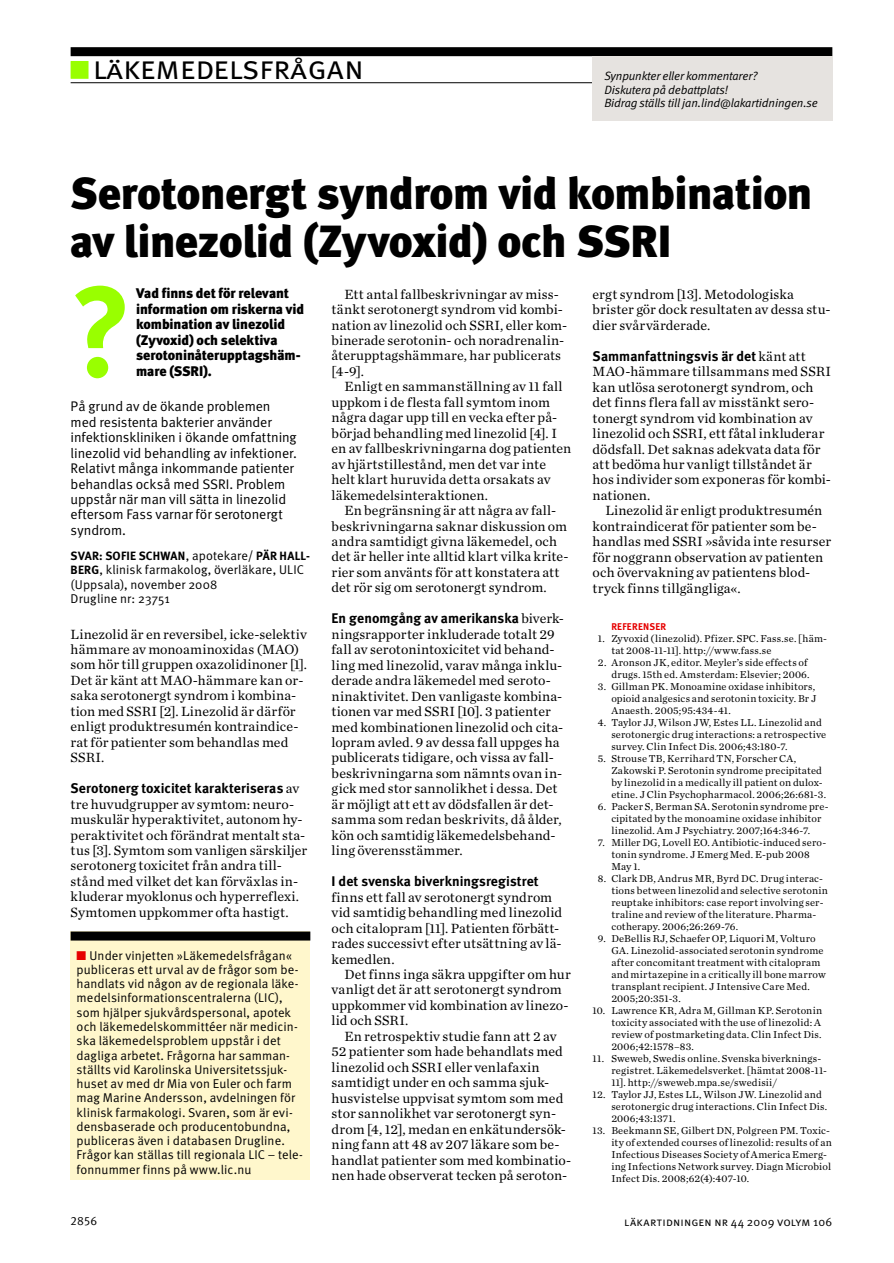
<style>
.page{position:relative;width:894px;height:1263px;background:#fff}
.page>*{position:absolute;margin:0;border:0;box-sizing:border-box;transform-origin:0 0}
.t1{font:129px "Meta LT Bold";color:#9f0}
.t2{font:45px/48px "Meta LT Black";letter-spacing:-.01em;color:#000}
.t3{font:33px "Meta LT Normal Small Caps";color:#000}
.t4{font:13.95px/15.5px "Chronicle LT Text";letter-spacing:.01em;color:#000}
.t5{font:13.95px/15.5px "Meta LT Normal";letter-spacing:-.005em;color:#000}
.t6{font:13.95px "Meta LT Bold";letter-spacing:.01em;color:#000}
.t7{font:13.95px/15.5px "Meta LT Black";letter-spacing:-.005em;color:#000}
.t8{font:12.75px/14.2px "Meta LT Normal";letter-spacing:.01em;color:#000}
.t9{font:italic 12px/13.5px "Meta LT Normal";letter-spacing:-.01em;color:#000}
.t10{font:12px "Meta LT Bold";letter-spacing:.02em;color:#000}
.t11{font:12px "Meta LT Normal Small Caps";letter-spacing:.02em;color:#000}
.t12{font:12px "Meta LT Normal Utilities";color:#000}
.t13{font:10.5px/12px "Chronicle LT Text";letter-spacing:.02em;color:#000}
.t14{font:9.75px "Meta LT Bold";letter-spacing:.03em;color:#e60000}
.s1{color:#9f0}
.s2{font-size:28.05px}
.s3{font-family:"Meta LT Normal";font-size:12.75px}
.s4{font-family:"Meta LT Bold";font-size:12px}
.s5{font-family:"Chronicle LT Text"}
.s6{color:#e60000}
</style>
<div class="page">
<div style="left:71px;top:47px;width:761px;height:9px;background:#000"></div>
<hr style="left:71px;top:82px;width:761px;height:1px;background:#000">
<div style="left:71px;top:61px;width:17px;height:18px;border:2px solid #9f0"></div>
<div style="left:592px;top:56px;width:240px;height:65px;background:#e6e3e0"></div>
<div style="left:71px;top:931px;width:239px;height:248px;background:#fff7cc"></div>
<div style="left:71px;top:931px;width:239px;height:9px;background:#000"></div>
<h3 class="t3" style="left:71px;top:48px;width:295px"><span class="s1">■</span> l<span class="s2">ä</span>kemedelsfr<span class="s2">å</span>gan</h3>
<p class="t9" style="left:604px;top:69px;width:215px">Synpunkter eller kommentarer?<br>Diskutera på debattplats!<br>Bidrag ställs till jan.lind@lakartidningen.se</p>
<h2 class="t2" style="left:70px;top:169px;width:743px">Serotonergt syndrom vid kombination av linezolid (Zyvoxid) och SSRI</h2>
<h1 class="t1" style="left:71px;top:255px;width:63px">?</h1>
<p class="t7" style="left:136px;top:286px;width:169px">Vad finns det för relevant information om riskerna vid kombination av linezolid (Zyvoxid) och selektiva serotoninåterupptagshäm&shy;mare (SSRI).</p>
<p class="t5" style="left:71px;top:398px;width:228px">På grund av de ökande problemen med resistenta bakterier använder infektionskliniken i ökande omfattning linezolid vid behandling av infektioner.<br>Relativt många inkommande patienter behandlas också med SSRI. Problem uppstår när man vill sätta in linezolid eftersom Fass varnar för serotonergt syndrom.</p>
<p class="t10" style="left:71px;top:548px;width:241px">Svar: Sofie Schwan <span class="s3">, apotekare/</span> Pär Hall-</p>
<p class="t8" style="left:71px;top:562px;width:235px"><span class="s4">berg</span>, klinisk farmakolog, överläkare, ULIC (Uppsala), november 2008<br>Drugline nr: 23751</p>
<p class="t4" style="left:71px;top:626px;width:238px">Linezolid är en reversibel, icke-selektiv hämmare av monoaminoxidas (MAO) som hör till gruppen oxazolidinoner [1].<br>Det är känt att MAO-hämmare kan or&shy;saka serotonergt syndrom i kombina&shy;tion med SSRI [2]. Linezolid är därför enligt produktresumén kontraindice&shy;rat för patienter som behandlas med SSRI.</p>
<p class="t6" style="left:71px;top:780px;width:230px">Serotonerg toxicitet karakteriseras <span class="s5">av</span></p>
<p class="t4" style="left:71px;top:796px;width:238px">tre huvudgrupper av symtom: neuro&shy;muskulär hyperaktivitet, autonom hy&shy;peraktivitet och förändrat mentalt sta&shy;tus [3]. Symtom som vanligen särskiljer serotonerg toxicitet från andra till&shy;stånd med vilket det kan förväxlas in&shy;kluderar myoklonus och hyperreflexi.<br>Symtomen uppkommer ofta hastigt.</p>
<p class="t8" style="left:77px;top:948px;width:228px"><span class="s6">■</span> Under vinjetten »Läkemedelsfrågan« publiceras ett urval av de frågor som be&shy;handlats vid någon av de regionala läke&shy;medelsinformationscentralerna (LIC), som hjälper sjukvårdspersonal, apotek och läkemedelskommittéer när medicin&shy;ska läkemedelsproblem uppstår i det dagliga arbetet. Frågorna har samman&shy;ställts vid Karolinska Universitetssjuk&shy;huset av med dr Mia von Euler och farm mag Marine Andersson, avdelningen för klinisk farmakologi. Svaren, som är evi&shy;densbaserade och producentobundna, publiceras även i databasen Drugline.<br>Frågor kan ställas till regionala LIC – tele&shy;fonnummer finns på www.lic.nu</p>
<p class="t12" style="left:71px;top:1214px;width:28px">2856</p>
<p class="t4" style="left:331px;top:286px;width:237px;text-indent:13px">Ett antal fallbeskrivningar av miss&shy;tänkt serotonergt syndrom vid kombi&shy;nation av linezolid och SSRI, eller kom&shy;binerade serotonin- och noradrenalin&shy;återupptagshämmare, har publicerats [4-9].</p>
<p class="t4" style="left:331px;top:379px;width:241px;text-indent:13px">Enligt en sammanställning av 11 fall uppkom i de flesta fall symtom inom några dagar upp till en vecka efter på&shy;börjad behandling med linezolid [4]. I en av fallbeskrivningarna dog patienten av hjärtstillestånd, men det var inte helt klart huruvida detta orsakats av läkemedelsinteraktionen.</p>
<p class="t4" style="left:331px;top:502px;width:238px;text-indent:13px">En begränsning är att några av fall&shy;beskrivningarna saknar diskussion om andra samtidigt givna läkemedel, och det är heller inte alltid klart vilka krite&shy;rier som använts för att konstatera att det rör sig om serotonergt syndrom.</p>
<p class="t6" style="left:331px;top:610px;width:234px">En genomgång av amerikanska <span class="s5">biverk-</span></p>
<p class="t4" style="left:331px;top:626px;width:233px">ningsrapporter inkluderade totalt 29 fall av serotonintoxicitet vid behand&shy;ling med linezolid, varav många inklu&shy;derade andra läkemedel med seroto&shy;ninaktivitet. Den vanligaste kombina&shy;tionen var med SSRI [10]. 3 patienter med kombinationen linezolid och cita&shy;lopram avled. 9 av dessa fall uppges ha publicerats tidigare, och vissa av fall&shy;beskrivningarna som nämnts ovan in&shy;gick med stor sannolikhet i dessa. Det är möjligt att ett av dödsfallen är det&shy;samma som redan beskrivits, då ålder, kön och samtidig läkemedelsbehand&shy;ling överensstämmer.</p>
<p class="t6" style="left:331px;top:873px;width:208px">I det svenska biverkningsregistret</p>
<p class="t4" style="left:331px;top:889px;width:232px">finns ett fall av serotonergt syndrom vid samtidig behandling med linezolid och citalopram [11]. Patienten förbätt&shy;rades successivt efter utsättning av lä&shy;kemedlen.</p>
<p class="t4" style="left:331px;top:966px;width:240px;text-indent:13px">Det finns inga säkra uppgifter om hur vanligt det är att serotonergt syndrom uppkommer vid kombination av linezo&shy;lid och SSRI.</p>
<p class="t4" style="left:331px;top:1028px;width:241px;text-indent:13px">En retrospektiv studie fann att 2 av 52 patienter som hade behandlats med linezolid och SSRI eller venlafaxin samtidigt under en och samma sjuk&shy;husvistelse uppvisat symtom som med stor sannolikhet var serotonergt syn&shy;drom [4, 12], medan en enkätundersök&shy;ning fann att 48 av 207 läkare som be&shy;handlat patienter som med kombinatio&shy;nen hade observerat tecken på seroton-</p>
<p class="t4" style="left:592px;top:286px;width:239px">ergt syndrom [13]. Metodologiska brister gör dock resultaten av dessa stu&shy;dier svårvärderade.</p>
<p class="t6" style="left:592px;top:347px;width:215px">Sammanfattningsvis är det <span class="s5">känt att</span></p>
<p class="t4" style="left:592px;top:364px;width:240px">MAO-hämmare tillsammans med SSRI kan utlösa serotonergt syndrom, och det finns flera fall av misstänkt sero&shy;tonergt syndrom vid kombination av linezolid och SSRI, ett fåtal inkluderar dödsfall. Det saknas adekvata data för att bedöma hur vanligt tillståndet är hos individer som exponeras för kombi&shy;nationen.</p>
<p class="t4" style="left:592px;top:503px;width:240px;text-indent:13px">Linezolid är enligt produktresumén kontraindicerat för patienter som be&shy;handlas med SSRI »såvida inte resurser för noggrann observation av patienten och övervakning av patientens blod&shy;tryck finns tillgängliga«.</p>
<p class="t14" style="left:611px;top:620px;width:56px">REFERENSER</p>
<p class="t13" style="left:611px;top:632px;width:217px;text-indent:-13px">1. Zyvoxid (linezolid). Pfizer. SPC. Fass.se. [häm&shy;tat 2008-11-11]. http://www.fass.se</p>
<p class="t13" style="left:597px;top:656px;width:213px;text-align:right">2. Aronson JK, editor. Meyler’s side effects of drugs. 15th ed. Amsterdam: Elsevier; 2006.</p>
<p class="t13" style="left:611px;top:680px;width:206px;text-indent:-13px">3. Gillman PK. Monoamine oxidase inhibitors, opioid analgesics and serotonin toxicity. Br J<br>Anaesth. 2005;95:434-41.</p>
<p class="t13" style="left:611px;top:716px;width:216px;text-indent:-13px">4. Taylor JJ, Wilson JW, Estes LL. Linezolid and serotonergic drug interactions: a retrospective survey. Clin Infect Dis. 2006;43:180-7.</p>
<p class="t13" style="left:611px;top:752px;width:216px;text-indent:-13px">5. Strouse TB, Kerrihard TN, Forscher CA, Zakowski P. Serotonin syndrome precipitated by linezolid in a medically ill patient on dulox&shy;etine. J Clin Psychopharmacol. 2006;26:681-3.</p>
<p class="t13" style="left:611px;top:800px;width:219px;text-indent:-13px">6. Packer S, Berman SA. Serotonin syndrome pre&shy;cipitated by the monoamine oxidase inhibitor linezolid. Am J Psychiatry. 2007;164:346-7.</p>
<p class="t13" style="left:611px;top:836px;width:216px;text-indent:-13px">7. Miller DG, Lovell EO. Antibiotic-induced sero&shy;tonin syndrome. J Emerg Med. E-pub 2008<br>May 1.</p>
<p class="t13" style="left:611px;top:872px;width:218px;text-indent:-13px">8. Clark DB, Andrus MR, Byrd DC. Drug interac&shy;tions between linezolid and selective serotonin reuptake inhibitors: case report involving ser&shy;traline and review of the literature. Pharma&shy;cotherapy. 2006;26:269-76.</p>
<p class="t13" style="left:611px;top:932px;width:216px;text-indent:-13px">9. DeBellis RJ, Schaefer OP, Liquori M, Volturo GA. Linezolid-associated serotonin syndrome after concomitant treatment with citalopram and mirtazepine in a critically ill bone marrow transplant recipient. J Intensive Care Med.<br>2005;20:351-3.</p>
<p class="t13" style="left:611px;top:1004px;width:212px;text-indent:-19px">10. Lawrence KR, Adra M, Gillman KP. Serotonin toxicity associated with the use of linezolid: A review of postmarketing data. Clin Infect Dis.<br>2006;42:1578–83.</p>
<p class="t13" style="left:611px;top:1052px;width:217px;text-indent:-19px">11. Sweweb, Swedis online. Svenska biverknings&shy;registret. Läkemedelsverket. [hämtat 2008-11-<br>11]. http://sweweb.mpa.se/swedisii/</p>
<p class="t13" style="left:611px;top:1088px;width:217px;text-indent:-19px">12. Taylor JJ, Estes LL, Wilson JW. Linezolid and serotonergic drug interactions. Clin Infect Dis.<br>2006;43:1371.</p>
<p class="t13" style="left:611px;top:1124px;width:222px;text-indent:-19px">13. Beekmann SE, Gilbert DN, Polgreen PM. Toxic&shy;ity of extended courses of linezolid: results of an Infectious Diseases Society of America Emerg&shy;ing Infections Network survey. Diagn Microbiol Infect Dis. 2008;62(4):407-10.</p>
<p class="t11" style="left:624px;top:1214px;width:209px">läkartidningen nr 44 2009 volym 106</p>
</div>
